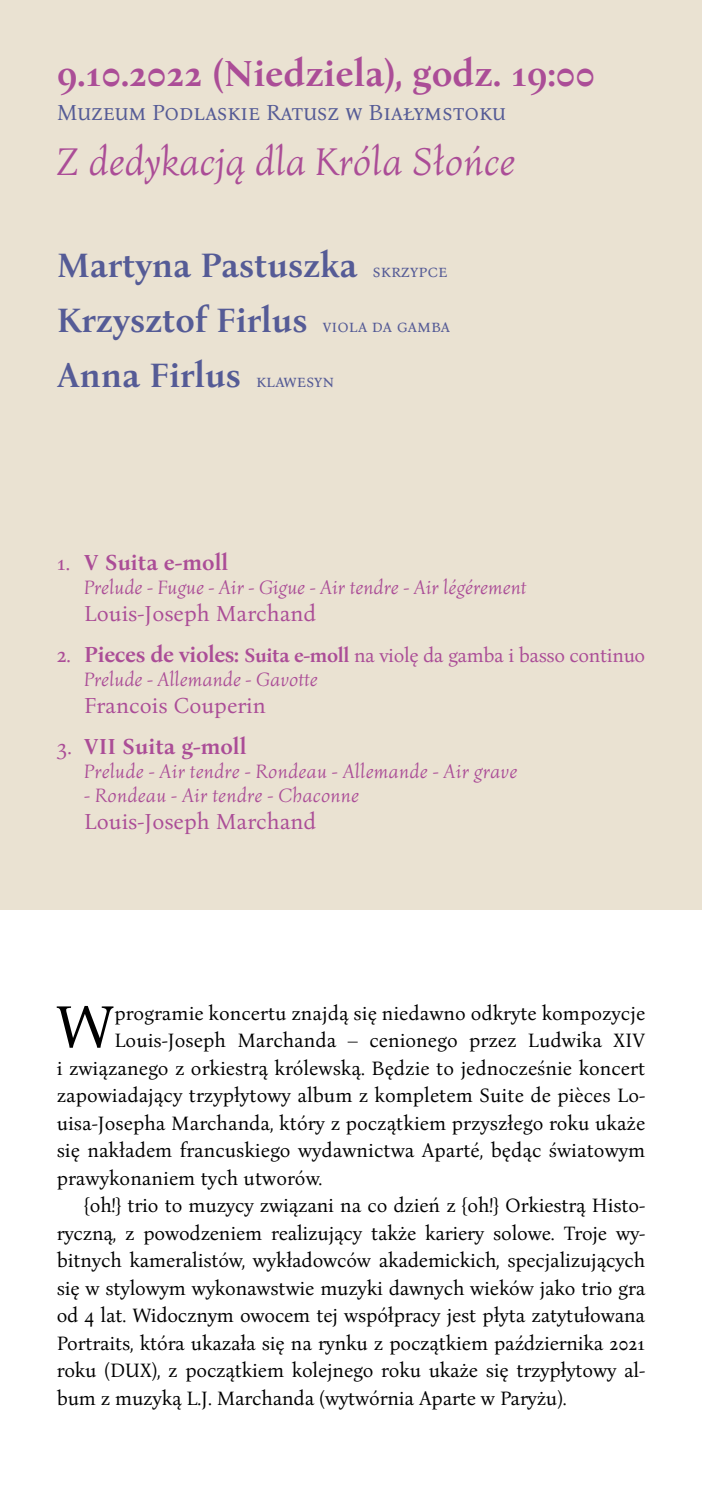
<style>
.page{position:relative;width:702px;height:1489px;background:#fff}
.page>*{position:absolute;margin:0;border:0;box-sizing:border-box;transform-origin:0 0}
.t1{font:61.25px "Bona Nova";color:#000}
.t2{font:italic 40px "Bona Nova";color:#ab4d97}
.t3{font:700 37.5px "Bona Nova";color:#ab4d97}
.t4{font:700 35px/55px "Bona Nova";color:#555b96;text-align:justify}
.t5{font:22.5px "Bona Nova";color:#ab4d97}
.t6{font:22.5px "Bona Nova";color:#555b96}
.t7{font:700 22.5px "Bona Nova";color:#ab4d97}
.t8{font:20px "Bona Nova";letter-spacing:-.01em;color:#000}
.t9{font:italic 20px "Bona Nova";letter-spacing:.01em;color:#ab4d97}
.t10{font:20px/24px "Bona Nova";color:#ab4d97}
.s1{font-weight:400;font-size:17.5px}
.s2{font-weight:400}
.s3{font-size:22.5px}
.s4{font-weight:700;font-size:22.5px}
.s5{font-weight:700}
.s6{font-style:italic}
</style>
<div class="page">
<div style="left:0;top:0;width:702px;height:909px;background:#eae2d2"></div>
<h3 class="t3" style="left:57px;top:44px;width:540px">9.10.2022 (Niedziela), godz. 19:00</h3>
<p class="t6" style="left:57px;top:96px;width:450px">Muzeum Podlaskie Ratusz w Białymstoku</p>
<h2 class="t2" style="left:57px;top:133px;width:460px">Z dedykacją dla Króla Słońce</h2>
<h3 class="t4" style="left:57px;top:238px;width:395px">Martyna Pastuszka <span class="s1">skrzypce </span>Krzysztof Firlus <span class="s1">viola da gamba </span>Anna Firlus <span class="s1">klawesyn</span></h3>
<p class="t7" style="left:57px;top:544px;width:173px"><span class="s2">1.</span> V Suita e-moll</p>
<p class="t9" style="left:84px;top:572px;width:444px">Prelude - Fugue - Air - Gigue - Air tendre - Air légérement</p>
<p class="t5" style="left:84px;top:596px;width:233px">Louis-Joseph Marchand</p>
<p class="t10" style="left:84px;top:643px;width:562px;text-indent:-28px"><span class="s3">2.</span> <span class="s4">Pieces de violes:</span> <span class="s5">Suita e-moll</span> na violę da gamba i basso continuo<br><span class="s6">Prelude - Allemande - Gavotte</span></p>
<p class="t5" style="left:84px;top:688px;width:183px">Francois Couperin</p>
<p class="t7" style="left:57px;top:729px;width:191px"><span class="s2">3.</span> VII Suita g-moll</p>
<p class="t9" style="left:84px;top:757px;width:434px">Prelude - Air tendre - Rondeau - Allemande - Air grave</p>
<p class="t9" style="left:84px;top:781px;width:276px">- Rondeau - Air tendre - Chaconne</p>
<p class="t5" style="left:84px;top:804px;width:233px">Louis-Joseph Marchand</p>
<h1 class="t1" style="left:56px;top:980px;width:60px">W</h1>
<p class="t8" style="left:114px;top:997px;width:532px">programie koncertu znajdą się niedawno odkryte kompozycje</p>
<p class="t8" style="left:114px;top:1025px;width:532px">Louis-Joseph Marchanda – cenionego przez Ludwika XIV</p>
<p class="t8" style="left:57px;top:1052px;width:590px">i związanego z orkiestrą królewską. Będzie to jednocześnie koncert</p>
<p class="t8" style="left:57px;top:1080px;width:590px">zapowiadający trzypłytowy album z kompletem Suite de pièces Lo-</p>
<p class="t8" style="left:57px;top:1107px;width:590px">uisa-Josepha Marchanda, który z początkiem przyszłego roku ukaże</p>
<p class="t8" style="left:57px;top:1135px;width:590px">się nakładem francuskiego wydawnictwa Aparté, będąc światowym</p>
<p class="t8" style="left:57px;top:1162px;width:267px">prawykonaniem tych utworów.</p>
<p class="t8" style="left:84px;top:1190px;width:562px">{oh!} trio to muzycy związani na co dzień z {oh!} Orkiestrą Histo-</p>
<p class="t8" style="left:57px;top:1217px;width:590px">ryczną, z powodzeniem realizujący także kariery solowe. Troje wy-</p>
<p class="t8" style="left:57px;top:1245px;width:590px">bitnych kameralistów, wykładowców akademickich, specjalizujących</p>
<p class="t8" style="left:57px;top:1272px;width:590px">się w stylowym wykonawstwie muzyki dawnych wieków jako trio gra</p>
<p class="t8" style="left:57px;top:1300px;width:590px">od 4 lat. Widocznym owocem tej współpracy jest płyta zatytułowana</p>
<p class="t8" style="left:57px;top:1327px;width:590px">Portraits, która ukazała się na rynku z początkiem października 2021</p>
<p class="t8" style="left:57px;top:1355px;width:590px">roku (DUX), z początkiem kolejnego roku ukaże się trzypłytowy al-</p>
<p class="t8" style="left:57px;top:1382px;width:511px">bum z muzyką L.J. Marchanda (wytwórnia Aparte w Paryżu).</p>
</div>
